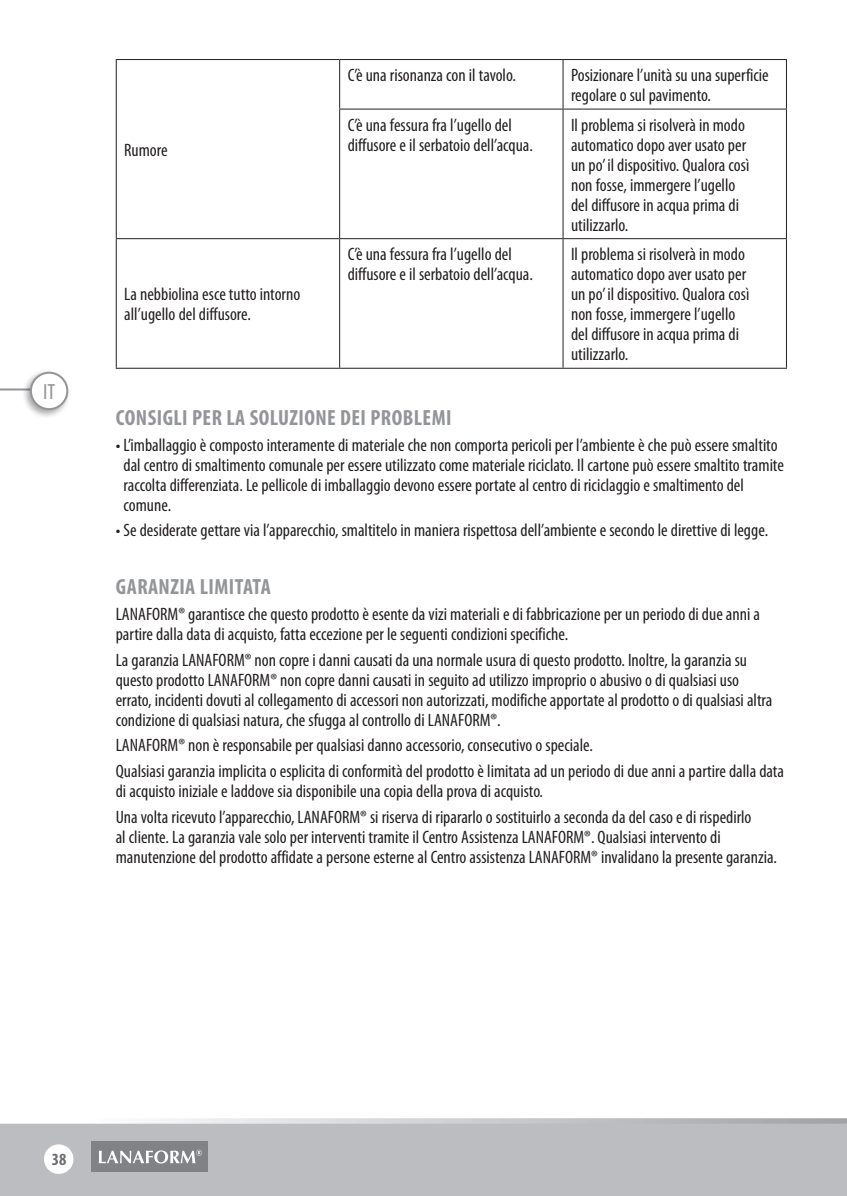
<style>
.page{position:relative;width:847px;height:1196px;background:#fff}
.page>*{position:absolute;margin:0;border:0;box-sizing:border-box;transform-origin:0 0}
.Titre_paragraphe{font:700 condensed 22px "Myriad Pro";color:#939598}
.t1{font:condensed 22px "Myriad Pro";color:#939598}
.Texte_body{font:condensed 18px/20px "Myriad Pro";color:#231f20}
.t2{font:700 condensed 17.2px "Myriad Pro";color:#6c6d70}
</style>
<div class="page">
<div style="left:0;top:1121px;width:844px;height:74px;background:#bcbdc0"></div>
<hr style="left:0;top:388px;width:31px;height:2px;background:#939598">
<div style="left:21px;top:368px;width:49px;height:50px;background:#231f20;opacity:.4"></div>
<div style="left:31px;top:372px;width:36px;height:37px;background:#fff;border-radius:50%"></div>
<div style="left:30px;top:371px;width:38px;height:39px;border:2px solid #939598;border-radius:50%"></div>
<hr style="left:844px;top:1121px;width:3px;height:74px;background:#bcbdc0">
<svg style="left:0;top:1118px;width:847px;height:5px"></svg>
<hr style="left:116px;top:59px;width:223px;height:1px;background:#231f20">
<hr style="left:116px;top:60px;width:1px;height:49px;background:#231f20">
<hr style="left:339px;top:59px;width:224px;height:1px;background:#231f20">
<hr style="left:339px;top:60px;width:1px;height:49px;background:#231f20">
<hr style="left:563px;top:59px;width:224px;height:1px;background:#231f20">
<hr style="left:562px;top:60px;width:1px;height:49px;background:#231f20">
<hr style="left:786px;top:60px;width:1px;height:49px;background:#231f20">
<hr style="left:116px;top:109px;width:1px;height:129px;background:#231f20">
<hr style="left:339px;top:109px;width:224px;height:1px;background:#231f20">
<hr style="left:339px;top:110px;width:1px;height:128px;background:#231f20">
<hr style="left:563px;top:109px;width:224px;height:1px;background:#231f20">
<hr style="left:562px;top:110px;width:1px;height:128px;background:#231f20">
<hr style="left:786px;top:110px;width:1px;height:128px;background:#231f20">
<hr style="left:116px;top:238px;width:223px;height:1px;background:#231f20">
<hr style="left:116px;top:239px;width:1px;height:129px;background:#231f20">
<hr style="left:339px;top:238px;width:224px;height:1px;background:#231f20">
<hr style="left:339px;top:239px;width:1px;height:129px;background:#231f20">
<hr style="left:563px;top:238px;width:224px;height:1px;background:#231f20">
<hr style="left:562px;top:239px;width:1px;height:129px;background:#231f20">
<hr style="left:786px;top:239px;width:1px;height:129px;background:#231f20">
<hr style="left:116px;top:368px;width:223px;height:1px;background:#231f20">
<hr style="left:339px;top:368px;width:224px;height:1px;background:#231f20">
<hr style="left:563px;top:368px;width:224px;height:1px;background:#231f20">
<div style="left:44px;top:1144px;width:29px;height:29px;background:#fff;border-radius:50%"></div>
<div style="left:92px;top:1141px;width:116px;height:30px;background:#808285"></div>
<svg style="left:99px;top:1149px;width:103px;height:14px"></svg>
<p class="t1" style="left:43px;top:379px;width:14px">IT</p>
<p class="Texte_body" style="left:124px;top:140px;width:45px">Rumore</p>
<p class="Texte_body" style="left:124px;top:284px;width:177px">La nebbiolina esce tutto intorno all’ugello del diffusore.</p>
<p class="Texte_body" style="left:347px;top:65px;width:170px">C’è una risonanza con il tavolo.</p>
<p class="Texte_body" style="left:571px;top:65px;width:199px">Posizionare l’unità su una superficie regolare o sul pavimento.</p>
<p class="Texte_body" style="left:347px;top:115px;width:187px">C’è una fessura fra l’ugello del diffusore e il serbatoio dell’acqua.</p>
<p class="Texte_body" style="left:571px;top:115px;width:180px">Il problema si risolverà in modo automatico dopo aver usato per un po’ il dispositivo. Qualora così non fosse, immergere l’ugello del diffusore in acqua prima di utilizzarlo.</p>
<p class="Texte_body" style="left:347px;top:244px;width:187px">C’è una fessura fra l’ugello del diffusore e il serbatoio dell’acqua.</p>
<p class="Texte_body" style="left:571px;top:244px;width:180px">Il problema si risolverà in modo automatico dopo aver usato per un po’ il dispositivo. Qualora così non fosse, immergere l’ugello del diffusore in acqua prima di utilizzarlo.</p>
<p class="Titre_paragraphe" style="left:116px;top:405px;width:19px">CONSI</p>
<p class="Titre_paragraphe" style="left:163px;top:405px;width:98px">GLIPER LASOLUZIONE</p>
<p class="Titre_paragraphe" style="left:340px;top:405px;width:84px">DEIPROBLEMI</p>
<p class="Texte_body" style="left:123px;top:435px;width:662px;text-indent:-8px">• L’imballaggio è composto interamente di materiale che non comporta pericoli per l’ambiente è che può essere smaltito dal centro di smaltimento comunale per essere utilizzato come materiale riciclato. Il cartone può essere smaltito tramite raccolta differenziata. Le pellicole di imballaggio devono essere portate al centro di riciclaggio e smaltimento del comune.</p>
<p class="Texte_body" style="left:116px;top:520px;width:654px">• Se desiderate gettare via l’apparecchio, smaltitelo in maniera rispettosa dell’ambiente e secondo le direttive di legge.</p>
<p class="Titre_paragraphe" style="left:116px;top:574px;width:11px">GARANZIA</p>
<p class="Titre_paragraphe" style="left:200px;top:574px;width:10px">LIMITATA</p>
<p class="Texte_body" style="left:116px;top:604px;width:645px">LANAFORM® garantisce che questo prodotto è esente da vizi materiali e di fabbricazione per un periodo di due anni a partire dalla data di acquisto, fatta eccezione per le seguenti condizioni specifiche.</p>
<p class="Texte_body" style="left:116px;top:649px;width:658px">La garanzia LANAFORM® non copre i danni causati da una normale usura di questo prodotto. Inoltre, la garanzia su questo prodotto LANAFORM® non copre danni causati in seguito ad utilizzo improprio o abusivo o di qualsiasi uso errato, incidenti dovuti al collegamento di accessori non autorizzati, modifiche apportate al prodotto o di qualsiasi altra condizione di qualsiasi natura, che sfugga al controllo di LANAFORM®.</p>
<p class="Texte_body" style="left:116px;top:735px;width:478px">LANAFORM® non è responsabile per qualsiasi danno accessorio, consecutivo o speciale.</p>
<p class="Texte_body" style="left:116px;top:761px;width:669px">Qualsiasi garanzia implicita o esplicita di conformità del prodotto è limitata ad un periodo di due anni a partire dalla data di acquisto iniziale e laddove sia disponibile una copia della prova di acquisto.</p>
<p class="Texte_body" style="left:116px;top:806px;width:662px">Una volta ricevuto l’apparecchio, LANAFORM® si riserva di ripararlo o sostituirlo a seconda da del caso e di rispedirlo<br>al cliente. La garanzia vale solo per interventi tramite il Centro Assistenza LANAFORM®. Qualsiasi intervento di manutenzione del prodotto affidate a persone esterne al Centro assistenza LANAFORM® invalidano la presente garanzia.</p>
<p class="t2" style="left:52px;top:1149px;width:16px">38</p>
</div>
